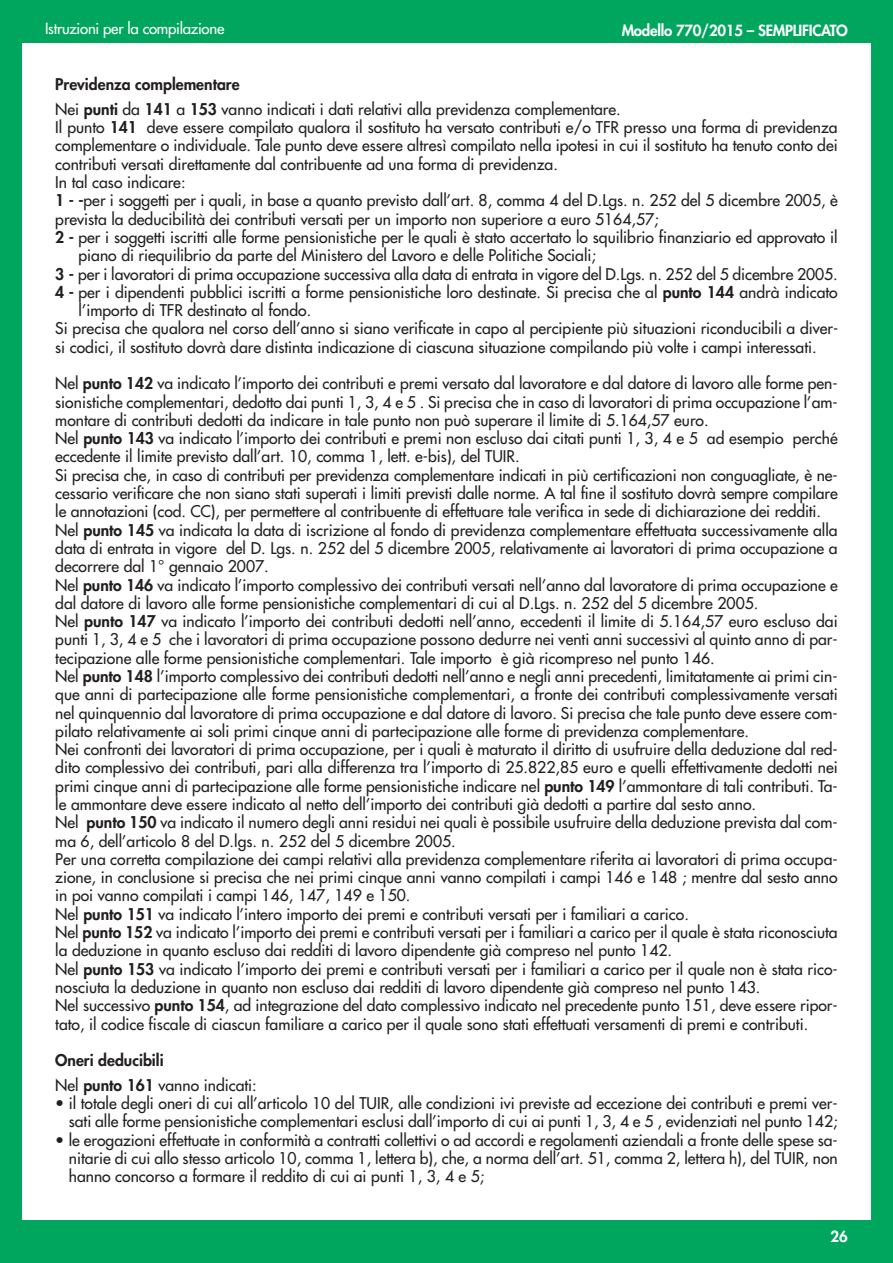
<style>
.page{position:relative;width:893px;height:1263px;background:#fff}
.page>*{position:absolute;margin:0;border:0;box-sizing:border-box;transform-origin:0 0}
.t1{font:15.75px/18.3px "Futura";color:#231f20}
.t2{font:800 15.75px/24.6px "Futura";color:#231f20}
.t3{font:800 15px "Futura";letter-spacing:-.015em;color:#fff}
.t4{font:15px "Futura";letter-spacing:-.015em;color:#fff}
.s1{font-weight:800}
.s2{font-weight:400}
</style>
<div class="page">
<div style="left:0;top:43px;width:21px;height:1220px;background:#00a65e"></div>
<div style="left:872px;top:43px;width:21px;height:1177px;background:#00a65e"></div>
<div style="left:0;top:1220px;width:893px;height:43px;background:#00a65e"></div>
<div style="left:0;top:0;width:893px;height:43px;background:#00a65e"></div>
<p class="t4" style="left:45px;top:21px;width:181px">Istruzioni per la compilazione</p>
<p class="t3" style="left:622px;top:23px;width:228px">Modello 770/2015 – SEMPLIFICATO</p>
<p class="t1" style="left:55px;top:73px;width:567px;line-height:24.6px"><span class="s1">Previdenza complementare<br></span>Nei <span class="s1">punti</span> da <span class="s1">141</span> a <span class="s1">153</span> vanno indicati i dati relativi alla previdenza complementare.</p>
<p class="t1" style="left:55px;top:119px;width:784px">Il punto <span class="s1">141</span> deve essere compilato qualora il sostituto ha versato contributi e/o TFR presso una forma di previdenza</p>
<p class="t1" style="left:55px;top:138px;width:784px">complementare o individuale. Tale punto deve essere altresì compilato nella ipotesi in cui il sostituto ha tenuto conto dei</p>
<p class="t1" style="left:55px;top:156px;width:504px">contributi versati direttamente dal contribuente ad una forma di previdenza.</p>
<p class="t1" style="left:55px;top:174px;width:132px">In tal caso indicare:</p>
<p class="t1" style="left:55px;top:192px;width:784px"><span class="s1">1 - -</span>per i soggetti per i quali, in base a quanto previsto dall’art. 8, comma 4 del D.Lgs. n. 252 del 5 dicembre 2005, è</p>
<p class="t1" style="left:55px;top:211px;width:605px">prevista la deducibilità dei contributi versati per un importo non superiore a euro 5164,57;</p>
<p class="t1" style="left:55px;top:229px;width:784px"><span class="s1">2 -</span> per i soggetti iscritti alle forme pensionistiche per le quali è stato accertato lo squilibrio finanziario ed approvato il</p>
<p class="t1" style="left:79px;top:247px;width:519px">piano di riequilibrio da parte del Ministero del Lavoro e delle Politiche Sociali;</p>
<p class="t1" style="left:55px;top:266px;width:784px"><span class="s1">3 -</span> per i lavoratori di prima occupazione successiva alla data di entrata in vigore del D.Lgs. n. 252 del 5 dicembre 2005.</p>
<p class="t1" style="left:55px;top:284px;width:784px"><span class="s1">4 -</span> per i dipendenti pubblici iscritti a forme pensionistiche loro destinate. Si precisa che al <span class="s1">punto 144</span> andrà indicato</p>
<p class="t1" style="left:79px;top:302px;width:234px">l’importo di TFR destinato al fondo.</p>
<p class="t1" style="left:55px;top:320px;width:784px">Si precisa che qualora nel corso dell’anno si siano verificate in capo al percipiente più situazioni riconducibili a diver-</p>
<p class="t1" style="left:55px;top:339px;width:763px">si codici, il sostituto dovrà dare distinta indicazione di ciascuna situazione compilando più volte i campi interessati.</p>
<p class="t1" style="left:55px;top:375px;width:784px">Nel <span class="s1">punto 142</span> va indicato l’importo dei contributi e premi versato dal lavoratore e dal datore di lavoro alle forme pen&shy;sionistiche complementari, dedotto dai punti 1, 3, 4 e 5 . Si precisa che in caso di lavoratori di prima occupazione l’am&shy;montare di contributi dedotti da indicare in tale punto non può superare il limite di 5.164,57 euro.<br>Nel <span class="s1">punto 143</span> va indicato l’importo dei contributi e premi non escluso dai citati punti 1, 3, 4 e 5 ad esempio perché eccedente il limite previsto dall’art. 10, comma 1, lett. e-bis), del TUIR.<br>Si precisa che, in caso di contributi per previdenza complementare indicati in più certificazioni non conguagliate, è ne&shy;cessario verificare che non siano stati superati i limiti previsti dalle norme. A tal fine il sostituto dovrà sempre compilare le annotazioni (cod. CC), per permettere al contribuente di effettuare tale verifica in sede di dichiarazione dei redditi.<br>Nel <span class="s1">punto 145</span> va indicata la data di iscrizione al fondo di previdenza complementare effettuata successivamente alla data di entrata in vigore del D. Lgs. n. 252 del 5 dicembre 2005, relativamente ai lavoratori di prima occupazione a decorrere dal 1° gennaio 2007.<br>Nel <span class="s1">punto 146</span> va indicato l’importo complessivo dei contributi versati nell’anno dal lavoratore di prima occupazione e dal datore di lavoro alle forme pensionistiche complementari di cui al D.Lgs. n. 252 del 5 dicembre 2005.<br>Nel <span class="s1">punto 147</span> va indicato l’importo dei contributi dedotti nell’anno, eccedenti il limite di 5.164,57 euro escluso dai punti 1, 3, 4 e 5 che i lavoratori di prima occupazione possono dedurre nei venti anni successivi al quinto anno di par&shy;tecipazione alle forme pensionistiche complementari. Tale importo è già ricompreso nel punto 146.<br>Nel <span class="s1">punto 148</span> l’importo complessivo dei contributi dedotti nell’anno e negli anni precedenti, limitatamente ai primi cin&shy;que anni di partecipazione alle forme pensionistiche complementari, a fronte dei contributi complessivamente versati nel quinquennio dal lavoratore di prima occupazione e dal datore di lavoro. Si precisa che tale punto deve essere com&shy;pilato relativamente ai soli primi cinque anni di partecipazione alle forme di previdenza complementare.<br>Nei confronti dei lavoratori di prima occupazione, per i quali è maturato il diritto di usufruire della deduzione dal red&shy;dito complessivo dei contributi, pari alla differenza tra l’importo di 25.822,85 euro e quelli effettivamente dedotti nei primi cinque anni di partecipazione alle forme pensionistiche indicare nel <span class="s1">punto 149</span> l’ammontare di tali contributi. Ta&shy;le ammontare deve essere indicato al netto dell’importo dei contributi già dedotti a partire dal sesto anno.<br>Nel <span class="s1">punto 150</span> va indicato il numero degli anni residui nei quali è possibile usufruire della deduzione prevista dal com&shy;ma 6, dell’articolo 8 del D.lgs. n. 252 del 5 dicembre 2005.<br>Per una corretta compilazione dei campi relativi alla previdenza complementare riferita ai lavoratori di prima occupa&shy;zione, in conclusione si precisa che nei primi cinque anni vanno compilati i campi 146 e 148 ; mentre dal sesto anno in poi vanno compilati i campi 146, 147, 149 e 150.<br>Nel <span class="s1">punto 151</span> va indicato l’intero importo dei premi e contributi versati per i familiari a carico.<br>Nel <span class="s1">punto 152</span> va indicato l’importo dei premi e contributi versati per i familiari a carico per il quale è stata riconosciuta la deduzione in quanto escluso dai redditi di lavoro dipendente già compreso nel punto 142.<br>Nel <span class="s1">punto 153</span> va indicato l’importo dei premi e contributi versati per i familiari a carico per il quale non è stata rico&shy;nosciuta la deduzione in quanto non escluso dai redditi di lavoro dipendente già compreso nel punto 143.<br>Nel successivo <span class="s1">punto 154</span>, ad integrazione del dato complessivo indicato nel precedente punto 151, deve essere ripor&shy;tato, il codice fiscale di ciascun familiare a carico per il quale sono stati effettuati versamenti di premi e contributi.</p>
<p class="t2" style="left:55px;top:1049px;width:203px">Oneri deducibili<br><span class="s2">Nel</span> punto 161 <span class="s2">vanno indicati:</span></p>
<p class="t1" style="left:55px;top:1095px;width:784px;text-align:right">• il totale degli oneri di cui all’articolo 10 del TUIR, alle condizioni ivi previste ad eccezione dei contributi e premi ver&shy;sati alle forme pensionistiche complementari esclusi dall’importo di cui ai punti 1, 3, 4 e 5 , evidenziati nel punto 142;</p>
<p class="t1" style="left:69px;top:1132px;width:770px;text-align:justify;text-indent:-13px">• le erogazioni effettuate in conformità a contratti collettivi o ad accordi e regolamenti aziendali a fronte delle spese sa&shy;nitarie di cui allo stesso articolo 10, comma 1, lettera b), che, a norma dell’art. 51, comma 2, lettera h), del TUIR, non hanno concorso a formare il reddito di cui ai punti 1, 3, 4 e 5;</p>
<p class="t3" style="left:831px;top:1229px;width:19px">26</p>
</div>
